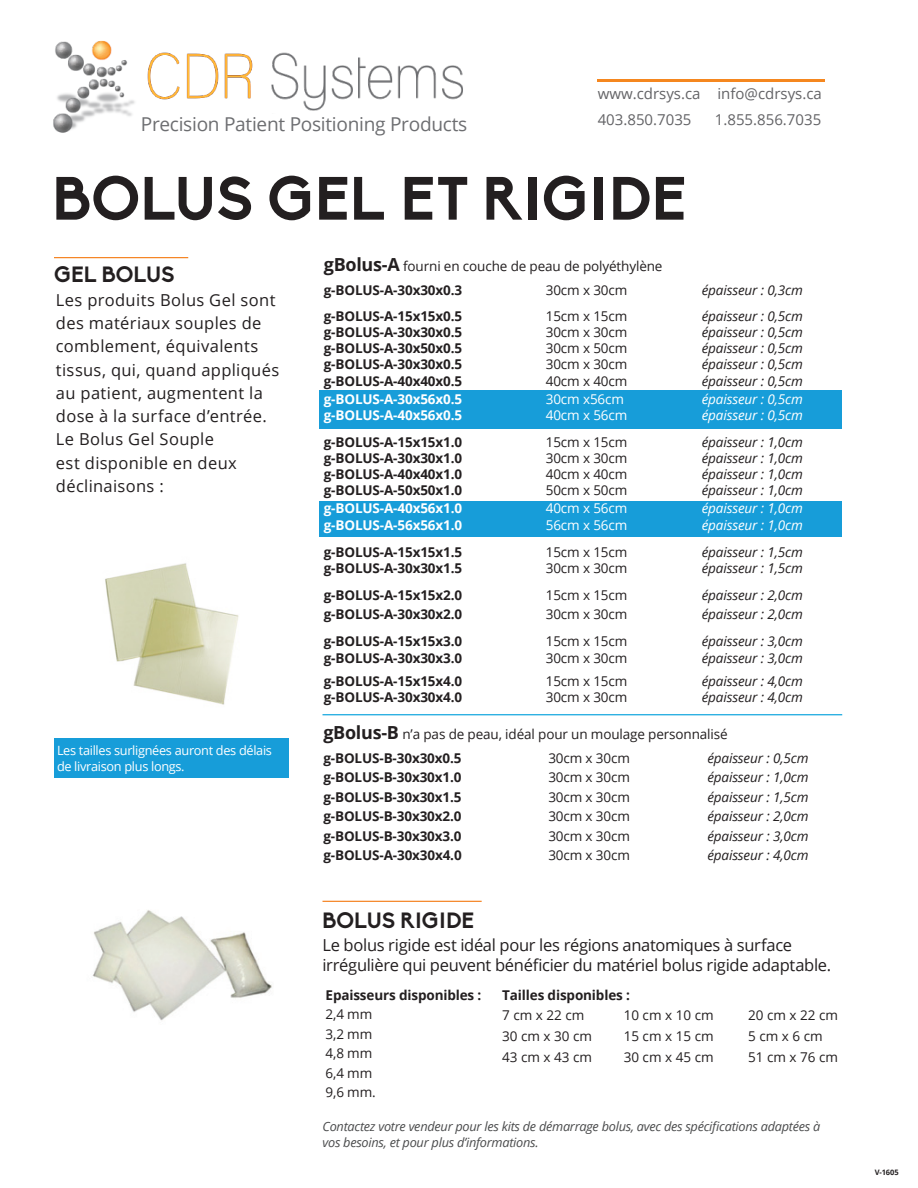
<style>
.page{position:relative;width:918px;height:1188px;background:#fff}
.page>*{position:absolute;margin:0;border:0;box-sizing:border-box;transform-origin:0 0}
.t1{font:700 60px "Biko";color:#231f20}
.t2{font:700 21.75px "Biko";color:#231f20}
.t3{font:19.05px "Open Sans";letter-spacing:-.015em;color:#6d6e71}
.t4{font:16.5px/23.2px "Open Sans";letter-spacing:.02em;color:#231f20}
.t5{font:16.5px/19.8px "Open Sans";letter-spacing:-.02em;color:#231f20}
.t6{font:15px/25.5px "Open Sans";color:#636366}
.t7{font:700 13.5px/19.5px "Open Sans";letter-spacing:-.01em;color:#231f20}
.t8{font:13.5px/24px "Open Sans";letter-spacing:-.01em;color:#231f20}
.t9{font:italic 13.5px "Open Sans";letter-spacing:-.01em;color:#231f20}
.t10{font:700 13.5px "Open Sans";letter-spacing:-.01em;color:#fff}
.t11{font:italic 13.5px "Open Sans";letter-spacing:-.01em;color:#fff}
.t12{font:13.5px "Open Sans";letter-spacing:-.01em;color:#fff}
.t13{font:italic 12.75px/15.3px "Open Sans";letter-spacing:-.02em;color:#4b4c4d}
.t14{font:12.75px/15.3px "Open Sans";letter-spacing:-.025em;color:#fff}
.t15{font:700 7.5px "Open Sans";color:#231f20}
.s1{font-weight:700;font-size:18px}
.s2{font-weight:700}
.s3{font-weight:400}
</style>
<div class="page">
<div style="left:320px;top:391px;width:522px;height:38px;background:#179dd9"></div>
<div style="left:54px;top:738px;width:234px;height:40px;background:#179dd9"></div>
<div style="left:320px;top:501px;width:522px;height:36px;background:#179dd9"></div>
<img style="left:53px;top:40px;width:410px;height:93px">
<img style="left:139px;top:40px;width:126px;height:93px">
<hr style="left:597px;top:80px;width:227px;height:2px;background:#f5871f">
<img style="left:105px;top:563px;width:134px;height:142px">
<img style="left:92px;top:910px;width:180px;height:111px">
<hr style="left:323px;top:714px;width:519px;height:1px;background:#0ca4de">
<hr style="left:54px;top:257px;width:134px;height:1px;background:#f58220">
<hr style="left:323px;top:901px;width:159px;height:1px;background:#f58220">
<p class="t3" style="left:141px;top:111px;width:328px">Precision Patient Positioning Products</p>
<p class="t6" style="left:598px;top:81px;width:226px">www.cdrsys.ca info@cdrsys.ca<br>403.850.7035</p>
<p class="t6" style="left:715px;top:106px;width:108px">1.855.856.7035</p>
<p class="t1" style="left:52px;top:163px;width:635px">BOLUS GEL ET RIGIDE</p>
<p class="t8" style="left:324px;top:254px;width:340px"><span class="s1">gBolus-A</span> fourni en couche de peau de polyéthylène <span class="s2">g-BOLUS-A-30x30x0.3</span></p>
<p class="t2" style="left:54px;top:261px;width:122px">GEL BOLUS</p>
<p class="t8" style="left:546px;top:278px;width:83px">30cm x 30cm</p>
<p class="t9" style="left:702px;top:281px;width:103px">épaisseur : 0,3cm</p>
<p class="t4" style="left:56px;top:288px;width:225px">Les produits Bolus Gel sont des matériaux souples de comblement, équivalents tissus, qui, quand appliqués au patient, augmentent la dose à la surface d’entrée.<br>Le Bolus Gel Souple<br>est disponible en deux déclinaisons :</p>
<p class="t7" style="left:324px;top:306px;width:140px">g-BOLUS-A-15x15x0.5</p>
<p class="t8" style="left:546px;top:304px;width:83px">15cm x 15cm</p>
<p class="t9" style="left:702px;top:307px;width:103px">épaisseur : 0,5cm</p>
<p class="t7" style="left:324px;top:322px;width:140px">g-BOLUS-A-30x30x0.5</p>
<p class="t8" style="left:546px;top:320px;width:83px">30cm x 30cm</p>
<p class="t9" style="left:702px;top:323px;width:103px">épaisseur : 0,5cm</p>
<p class="t7" style="left:324px;top:338px;width:140px">g-BOLUS-A-30x50x0.5</p>
<p class="t8" style="left:546px;top:336px;width:83px">30cm x 50cm</p>
<p class="t9" style="left:702px;top:339px;width:103px">épaisseur : 0,5cm</p>
<p class="t7" style="left:324px;top:354px;width:140px">g-BOLUS-A-30x30x0.5</p>
<p class="t8" style="left:546px;top:352px;width:83px">30cm x 30cm</p>
<p class="t9" style="left:702px;top:355px;width:103px">épaisseur : 0,5cm</p>
<p class="t7" style="left:324px;top:371px;width:140px">g-BOLUS-A-40x40x0.5</p>
<p class="t8" style="left:546px;top:368px;width:83px">40cm x 40cm</p>
<p class="t9" style="left:702px;top:372px;width:103px">épaisseur : 0,5cm</p>
<p class="t10" style="left:324px;top:389px;width:140px">g-BOLUS-A-30x56x0.5</p>
<p class="t12" style="left:546px;top:390px;width:80px">30cm x56cm</p>
<p class="t11" style="left:702px;top:390px;width:103px">épaisseur : 0,5cm</p>
<p class="t10" style="left:324px;top:405px;width:140px">g-BOLUS-A-40x56x0.5</p>
<p class="t12" style="left:546px;top:406px;width:83px">40cm x 56cm</p>
<p class="t11" style="left:702px;top:406px;width:103px">épaisseur : 0,5cm</p>
<p class="t7" style="left:324px;top:432px;width:140px">g-BOLUS-A-15x15x1.0</p>
<p class="t8" style="left:546px;top:430px;width:83px">15cm x 15cm</p>
<p class="t9" style="left:702px;top:433px;width:103px">épaisseur : 1,0cm</p>
<p class="t7" style="left:324px;top:448px;width:140px">g-BOLUS-A-30x30x1.0</p>
<p class="t8" style="left:546px;top:446px;width:83px">30cm x 30cm</p>
<p class="t9" style="left:702px;top:449px;width:103px">épaisseur : 1,0cm</p>
<p class="t7" style="left:324px;top:464px;width:140px">g-BOLUS-A-40x40x1.0</p>
<p class="t8" style="left:546px;top:462px;width:83px">40cm x 40cm</p>
<p class="t9" style="left:702px;top:465px;width:103px">épaisseur : 1,0cm</p>
<p class="t7" style="left:324px;top:480px;width:140px">g-BOLUS-A-50x50x1.0</p>
<p class="t8" style="left:546px;top:478px;width:83px">50cm x 50cm</p>
<p class="t9" style="left:702px;top:481px;width:103px">épaisseur : 1,0cm</p>
<p class="t10" style="left:324px;top:499px;width:140px">g-BOLUS-A-40x56x1.0</p>
<p class="t12" style="left:546px;top:499px;width:83px">40cm x 56cm</p>
<p class="t11" style="left:702px;top:499px;width:103px">épaisseur : 1,0cm</p>
<p class="t10" style="left:324px;top:515px;width:140px">g-BOLUS-A-56x56x1.0</p>
<p class="t12" style="left:546px;top:516px;width:83px">56cm x 56cm</p>
<p class="t11" style="left:702px;top:516px;width:103px">épaisseur : 1,0cm</p>
<p class="t7" style="left:324px;top:542px;width:140px">g-BOLUS-A-15x15x1.5</p>
<p class="t8" style="left:546px;top:539px;width:83px">15cm x 15cm</p>
<p class="t9" style="left:702px;top:543px;width:103px">épaisseur : 1,5cm</p>
<p class="t7" style="left:324px;top:558px;width:140px">g-BOLUS-A-30x30x1.5</p>
<p class="t8" style="left:546px;top:556px;width:83px">30cm x 30cm</p>
<p class="t9" style="left:702px;top:559px;width:103px">épaisseur : 1,5cm</p>
<p class="t7" style="left:324px;top:585px;width:140px">g-BOLUS-A-15x15x2.0</p>
<p class="t8" style="left:546px;top:583px;width:83px">15cm x 15cm</p>
<p class="t9" style="left:702px;top:586px;width:103px">épaisseur : 2,0cm</p>
<p class="t7" style="left:324px;top:604px;width:140px">g-BOLUS-A-30x30x2.0</p>
<p class="t8" style="left:546px;top:602px;width:83px">30cm x 30cm</p>
<p class="t9" style="left:702px;top:605px;width:103px">épaisseur : 2,0cm</p>
<p class="t7" style="left:324px;top:631px;width:140px">g-BOLUS-A-15x15x3.0</p>
<p class="t8" style="left:546px;top:629px;width:83px">15cm x 15cm</p>
<p class="t9" style="left:702px;top:632px;width:103px">épaisseur : 3,0cm</p>
<p class="t7" style="left:324px;top:648px;width:140px">g-BOLUS-A-30x30x3.0</p>
<p class="t8" style="left:546px;top:645px;width:83px">30cm x 30cm</p>
<p class="t9" style="left:702px;top:648px;width:103px">épaisseur : 3,0cm</p>
<p class="t7" style="left:324px;top:671px;width:140px">g-BOLUS-A-15x15x4.0</p>
<p class="t8" style="left:546px;top:669px;width:83px">15cm x 15cm</p>
<p class="t9" style="left:702px;top:672px;width:103px">épaisseur : 4,0cm</p>
<p class="t7" style="left:324px;top:687px;width:140px">g-BOLUS-A-30x30x4.0</p>
<p class="t8" style="left:546px;top:685px;width:83px">30cm x 30cm</p>
<p class="t9" style="left:702px;top:688px;width:103px">épaisseur : 4,0cm</p>
<p class="t8" style="left:323px;top:722px;width:406px"><span class="s1">gBolus-B</span> n’a pas de peau, idéal pour un moulage personnalisé <span class="s2">g-BOLUS-B-30x30x0.5</span></p>
<p class="t14" style="left:57px;top:743px;width:217px">Les tailles surlignées auront des délais de livraison plus longs.</p>
<p class="t8" style="left:548px;top:746px;width:83px">30cm x 30cm</p>
<p class="t9" style="left:707px;top:749px;width:103px">épaisseur : 0,5cm</p>
<p class="t7" style="left:323px;top:767px;width:140px">g-BOLUS-B-30x30x1.0</p>
<p class="t8" style="left:548px;top:765px;width:83px">30cm x 30cm</p>
<p class="t9" style="left:707px;top:768px;width:103px">épaisseur : 1,0cm</p>
<p class="t7" style="left:323px;top:787px;width:140px">g-BOLUS-B-30x30x1.5</p>
<p class="t8" style="left:548px;top:785px;width:83px">30cm x 30cm</p>
<p class="t9" style="left:707px;top:788px;width:103px">épaisseur : 1,5cm</p>
<p class="t7" style="left:323px;top:806px;width:140px">g-BOLUS-B-30x30x2.0</p>
<p class="t8" style="left:548px;top:804px;width:83px">30cm x 30cm</p>
<p class="t9" style="left:707px;top:807px;width:103px">épaisseur : 2,0cm</p>
<p class="t7" style="left:323px;top:826px;width:140px">g-BOLUS-B-30x30x3.0</p>
<p class="t8" style="left:548px;top:824px;width:83px">30cm x 30cm</p>
<p class="t9" style="left:707px;top:827px;width:103px">épaisseur : 3,0cm</p>
<p class="t7" style="left:323px;top:845px;width:140px">g-BOLUS-A-30x30x4.0</p>
<p class="t8" style="left:548px;top:843px;width:83px">30cm x 30cm</p>
<p class="t9" style="left:707px;top:846px;width:103px">épaisseur : 4,0cm</p>
<p class="t2" style="left:323px;top:908px;width:153px">BOLUS RIGIDE</p>
<p class="t5" style="left:323px;top:935px;width:510px">Le bolus rigide est idéal pour les régions anatomiques à surface irrégulière qui peuvent bénéficier du matériel bolus rigide adaptable.</p>
<p class="t7" style="left:326px;top:985px;width:157px">Epaisseurs disponibles :<br><span class="s3">2,4 mm</span></p>
<p class="t8" style="left:326px;top:1021px;width:48px">3,2 mm</p>
<p class="t8" style="left:326px;top:1043px;width:48px;line-height:19.5px">4,8 mm<br>6,4 mm</p>
<p class="t8" style="left:326px;top:1080px;width:52px">9,6 mm.</p>
<p class="t7" style="left:502px;top:985px;width:129px">Tailles disponibles :</p>
<p class="t8" style="left:502px;top:1002px;width:84px">7 cm x 22 cm</p>
<p class="t8" style="left:624px;top:1002px;width:91px">10 cm x 10 cm</p>
<p class="t8" style="left:748px;top:1002px;width:91px">20 cm x 22 cm</p>
<p class="t8" style="left:502px;top:1023px;width:91px">30 cm x 30 cm</p>
<p class="t8" style="left:624px;top:1023px;width:91px">15 cm x 15 cm</p>
<p class="t8" style="left:748px;top:1023px;width:76px">5 cm x 6 cm</p>
<p class="t8" style="left:502px;top:1044px;width:91px">43 cm x 43 cm</p>
<p class="t8" style="left:624px;top:1044px;width:91px">30 cm x 45 cm</p>
<p class="t8" style="left:748px;top:1044px;width:91px">51 cm x 76 cm</p>
<p class="t13" style="left:323px;top:1119px;width:499px">Contactez votre vendeur pour les kits de démarrage bolus, avec des spécifications adaptées à vos besoins, et pour plus d’informations.</p>
<p class="t15" style="left:875px;top:1167px;width:26px">V-1605</p>
</div>
